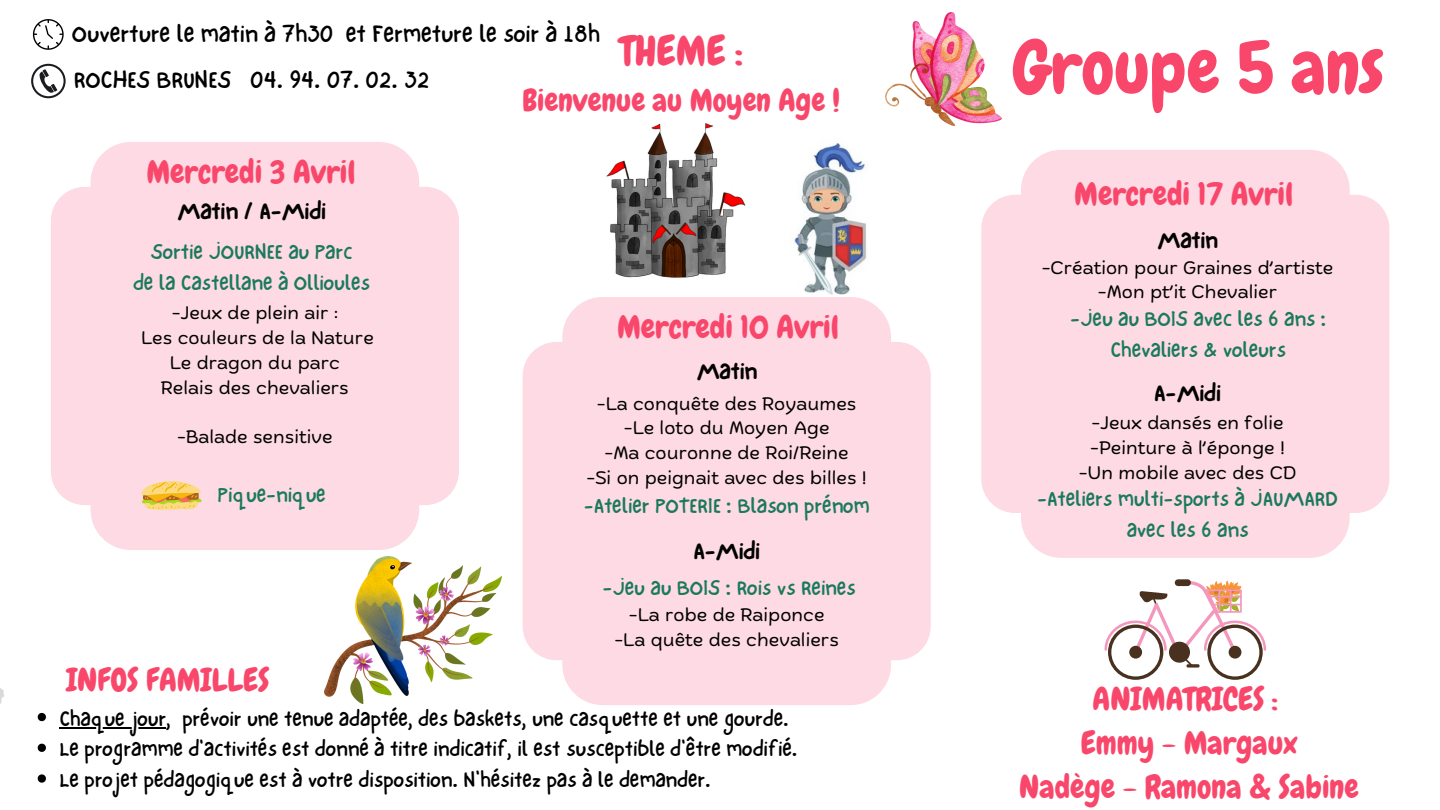
<style>
.page{position:relative;width:1440px;height:810px;background:#fff}
.page>*{position:absolute;margin:0;border:0;box-sizing:border-box;transform-origin:0 0}
.t1{font:73px "Chewy";color:#f9476b}
.t2{font:41px "Chewy";color:#f9476b}
.t3{font:32px/44.2px "Chewy";color:#f9476b;text-align:center}
.t4{font:31px "Chewy";color:#f9476b}
.t5{font:25px "NF One Little Font Regular";color:#000}
.t6{font:24px "NF One Little Font Bold";color:#020202}
.t7{font:22px "NF One Little Font Regular";color:#000}
.t8{font:22px/30.8px "NF One Little Font Regular";color:#1a795c;text-align:center}
.t9{font:18px "Biski";color:#000}
</style>
<div class="page">
<svg style="left:33px;top:19px;width:31px;height:31px"></svg>
<svg style="left:31px;top:64px;width:35px;height:34px"></svg>
<svg style="left:0;top:688px;width:4px;height:16px"></svg>
<div style="left:51px;top:142px;width:408px;height:408px;background:#fddae4"></div>
<img style="left:794px;top:137px;width:73px;height:158px">
<div style="left:523px;top:297px;width:408px;height:408px;background:#fddae4"></div>
<div style="left:981px;top:150px;width:408px;height:408px;background:#fddae4"></div>
<svg style="left:142px;top:481px;width:60px;height:29px;background:#eec66e"></svg>
<img style="left:886px;top:12px;width:115px;height:113px">
<img style="left:324px;top:557px;width:177px;height:146px">
<svg style="left:1105px;top:579px;width:161px;height:101px"></svg>
<div style="left:1175px;top:579px;width:16px;height:7px;background:#48311f;border-radius:3px"></div>
<img style="left:606px;top:123px;width:140px;height:155px">
<svg style="left:38px;top:713px;width:8px;height:8px"></svg>
<hr style="left:59px;top:727px;width:107px;height:2px;background:#000">
<svg style="left:38px;top:744px;width:8px;height:8px"></svg>
<svg style="left:38px;top:774px;width:8px;height:9px"></svg>
<p class="t5" style="left:72px;top:18px;width:530px">Ouverture le matin à 7h30 et Fermeture le soir à 18h</p>
<h1 class="t2" style="left:619px;top:24px;width:125px">THEME :</h1>
<p class="t5" style="left:74px;top:64px;width:357px">ROCHES BRUNES 04. 94. 07. 02. 32</p>
<h4 class="t3" style="left:146px;top:150px;width:211px">Mercredi 3 Avril</h4>
<p class="t6" style="left:177px;top:197px;width:150px">Matin / A-Midi</p>
<p class="t8" style="left:151px;top:236px;width:203px">Sortie JOURNEE au Parc</p>
<p class="t8" style="left:133px;top:267px;width:239px">de la Castellane à Ollioules</p>
<h1 class="t4" style="left:522px;top:81px;width:319px">Bienvenue au Moyen Age !</h1>
<p class="t9" style="left:172px;top:306px;width:168px">-Jeux de plein air :</p>
<p class="t9" style="left:141px;top:331px;width:234px">Les couleurs de la Nature</p>
<p class="t9" style="left:170px;top:355px;width:172px">Le dragon du parc</p>
<p class="t9" style="left:161px;top:380px;width:189px">Relais des chevaliers</p>
<p class="t9" style="left:177px;top:430px;width:157px">-Balade sensitive</p>
<h5 class="t3" style="left:617px;top:305px;width:224px">Mercredi 10 Avril</h5>
<p class="t6" style="left:696px;top:356px;width:62px">Matin</p>
<p class="t9" style="left:597px;top:396px;width:261px">-La conquête des Royaumes</p>
<h5 class="t9" style="left:624px;top:421px;width:207px">-Le loto du Moyen Age</h5>
<p class="t9" style="left:605px;top:446px;width:246px">-Ma couronne de Roi/Reine</p>
<p class="t9" style="left:587px;top:470px;width:282px">-Si on peignait avec des billes !</p>
<p class="t8" style="left:218px;top:479px;width:110px">Pique-nique</p>
<p class="t8" style="left:584px;top:490px;width:287px">-Atelier POTERIE : Blason prénom</p>
<p class="t6" style="left:693px;top:536px;width:68px">A-Midi</p>
<p class="t8" style="left:603px;top:572px;width:255px">-Jeu au BOIS : Rois vs Reines</p>
<h5 class="t3" style="left:66px;top:658px;width:205px">INFOS FAMILLES</h5>
<p class="t9" style="left:629px;top:608px;width:197px">-La robe de Raiponce</p>
<p class="t9" style="left:614px;top:633px;width:226px">-La quête des chevaliers</p>
<p class="t7" style="left:59px;top:705px;width:731px">Chaque jour, prévoir une tenue adaptée, des baskets, une casquette et une gourde.</p>
<p class="t7" style="left:59px;top:736px;width:740px">Le programme d'activités est donné à titre indicatif, il est susceptible d'être modifié.</p>
<h3 class="t7" style="left:59px;top:767px;width:653px">Le projet pédagogique est à votre disposition. N'hésitez pas à le demander.</h3>
<h3 class="t1" style="left:1013px;top:21px;width:372px">Groupe 5 ans</h3>
<p class="t3" style="left:1074px;top:172px;width:221px">Mercredi 17 Avril</p>
<p class="t6" style="left:1157px;top:225px;width:62px">Matin</p>
<h3 class="t9" style="left:1042px;top:260px;width:293px">-Création pour Graines d’artiste</h3>
<h5 class="t9" style="left:1098px;top:285px;width:181px">-Mon pt’it Chevalier</h5>
<p class="t8" style="left:1070px;top:303px;width:258px">-Jeu au BOIS avec les 6 ans :<br>Chevaliers &amp; voleurs</p>
<p class="t6" style="left:1154px;top:378px;width:68px">A-Midi</p>
<p class="t9" style="left:1092px;top:416px;width:194px">-Jeux dansés en folie</p>
<p class="t9" style="left:1090px;top:440px;width:196px">-Peinture à l’éponge !</p>
<h5 class="t9" style="left:1079px;top:465px;width:219px">-Un mobile avec des CD</h5>
<p class="t8" style="left:1037px;top:483px;width:302px">-Ateliers multi-sports à JAUMARD avec les 6 ans</p>
<h3 class="t3" style="left:1019px;top:677px;width:341px">ANIMATRICES :<br>Emmy - Margaux<br>Nadège - Ramona &amp; Sabine</h3>
</div>
